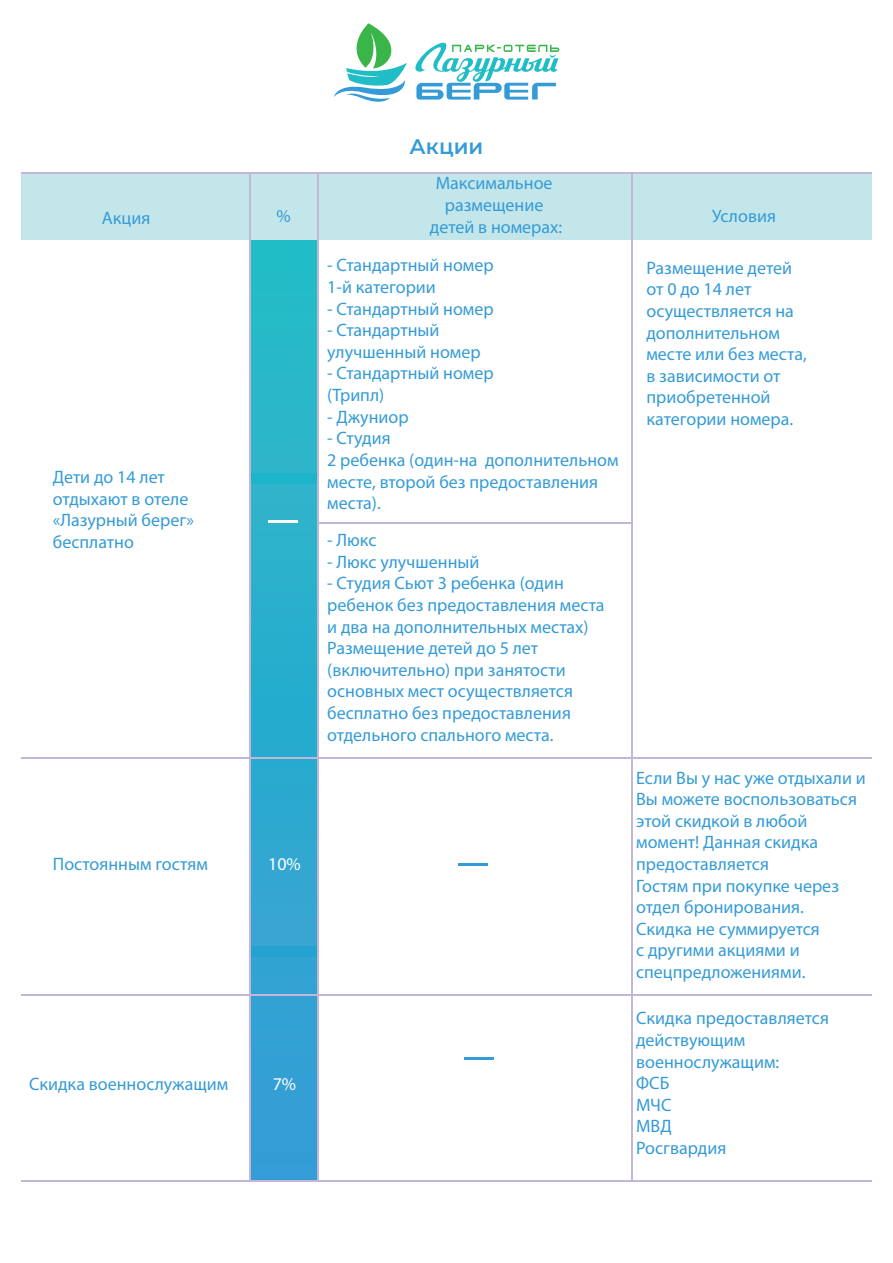
<style>
.page{position:relative;width:893px;height:1263px;background:#fff}
.page>*{position:absolute;margin:0;border:0;box-sizing:border-box;transform-origin:0 0}
.t1{font:58.65px "Myriad Pro";color:#359bd6}
.t2{font:58.65px "Myriad Pro";color:#fff}
.t3{font:600 21px "Montserrat";letter-spacing:.005em;color:#359bd6}
.t4{font:18px/21.6px "Myriad Pro";color:#359bd6}
.t5{font:18px "Myriad Pro";color:#fff}
</style>
<div class="page">
<svg style="left:334px;top:23px;width:73px;height:79px"></svg>
<svg style="left:415px;top:42px;width:144px;height:58px"></svg>
<div style="left:250px;top:240px;width:67px;height:941px;background:linear-gradient(to bottom,#24bdc6,#349cd6)"></div>
<div style="left:21px;top:173px;width:851px;height:67px;background:#c3e6eb"></div>
<hr style="left:21px;top:757px;width:851px;height:2px;background:#c2b7d9">
<hr style="left:21px;top:994px;width:851px;height:2px;background:#c2b7d9">
<hr style="left:21px;top:1180px;width:851px;height:1px;background:#c2b7d9">
<hr style="left:319px;top:522px;width:312px;height:1px;background:#c2b7d9">
<hr style="left:21px;top:173px;width:851px;height:1px;background:#c2b7d9">
<hr style="left:250px;top:173px;width:1px;height:1008px;background:#c2b7d9">
<hr style="left:317px;top:173px;width:2px;height:1007px;background:#c2b7d9">
<hr style="left:631px;top:173px;width:2px;height:1007px;background:#c2b7d9">
<p class="t3" style="left:409px;top:132px;width:75px">Акции</p>
<p class="t4" style="left:430px;top:172px;width:134px;text-align:center">Максимальное размещение детей в номерах:</p>
<p class="t4" style="left:102px;top:207px;width:50px">Акция</p>
<p class="t4" style="left:276px;top:205px;width:16px">%</p>
<p class="t4" style="left:712px;top:205px;width:65px">Условия</p>
<p class="t4" style="left:53px;top:466px;width:143px">Дети до 14 лет отдыхают в отеле «Лазурный берег» бесплатно</p>
<p class="t4" style="left:53px;top:853px;width:157px">Постоянным гостям</p>
<p class="t4" style="left:29px;top:1072px;width:201px">Скидка военнослужащим</p>
<h1 class="t2" style="left:268px;top:460px;width:31px">_</h1>
<p class="t5" style="left:268px;top:853px;width:34px">10%</p>
<p class="t5" style="left:273px;top:1072px;width:25px">7%</p>
<p class="t4" style="left:327px;top:254px;width:168px">- Стандартный номер<br>1-й категории</p>
<p class="t4" style="left:327px;top:298px;width:168px">- Стандартный номер</p>
<p class="t4" style="left:327px;top:319px;width:155px">- Стандартный улучшенный номер</p>
<p class="t4" style="left:327px;top:362px;width:168px">- Стандартный номер (Трипл)</p>
<p class="t4" style="left:327px;top:406px;width:83px">- Джуниор</p>
<p class="t4" style="left:327px;top:427px;width:293px">- Студия<br>2 ребенка (один-на дополнительном месте, второй без предоставления места).</p>
<p class="t4" style="left:327px;top:529px;width:51px">- Люкс</p>
<p class="t4" style="left:327px;top:551px;width:154px">- Люкс улучшенный</p>
<p class="t4" style="left:327px;top:572px;width:279px">- Студия Сьют 3 ребенка (один ребенок без предоставления места и два на дополнительных местах)<br>Размещение детей до 5 лет (включительно) при занятости основных мест осуществляется бесплатно без предоставления отдельного спального места.</p>
<h1 class="t1" style="left:458px;top:803px;width:31px">_</h1>
<h1 class="t1" style="left:464px;top:997px;width:31px">_</h1>
<p class="t4" style="left:646px;top:257px;width:162px">Размещение детей от 0 до 14 лет осуществляется на дополнительном месте или без места, в зависимости от приобретенной категории номера.</p>
<p class="t4" style="left:636px;top:766px;width:231px">Если Вы у нас уже отдыхали и<br>Вы можете воспользоваться этой скидкой в любой момент! Данная скидка предоставляется<br>Гостям при покупке через отдел бронирования.<br>Скидка не суммируется<br>с другими акциями и спецпредложениями.</p>
<p class="t4" style="left:636px;top:1007px;width:194px">Скидка предоставляется действующим военнослужащим:<br>ФСБ<br>МЧС<br>МВД<br>Росгвардия</p>
</div>
